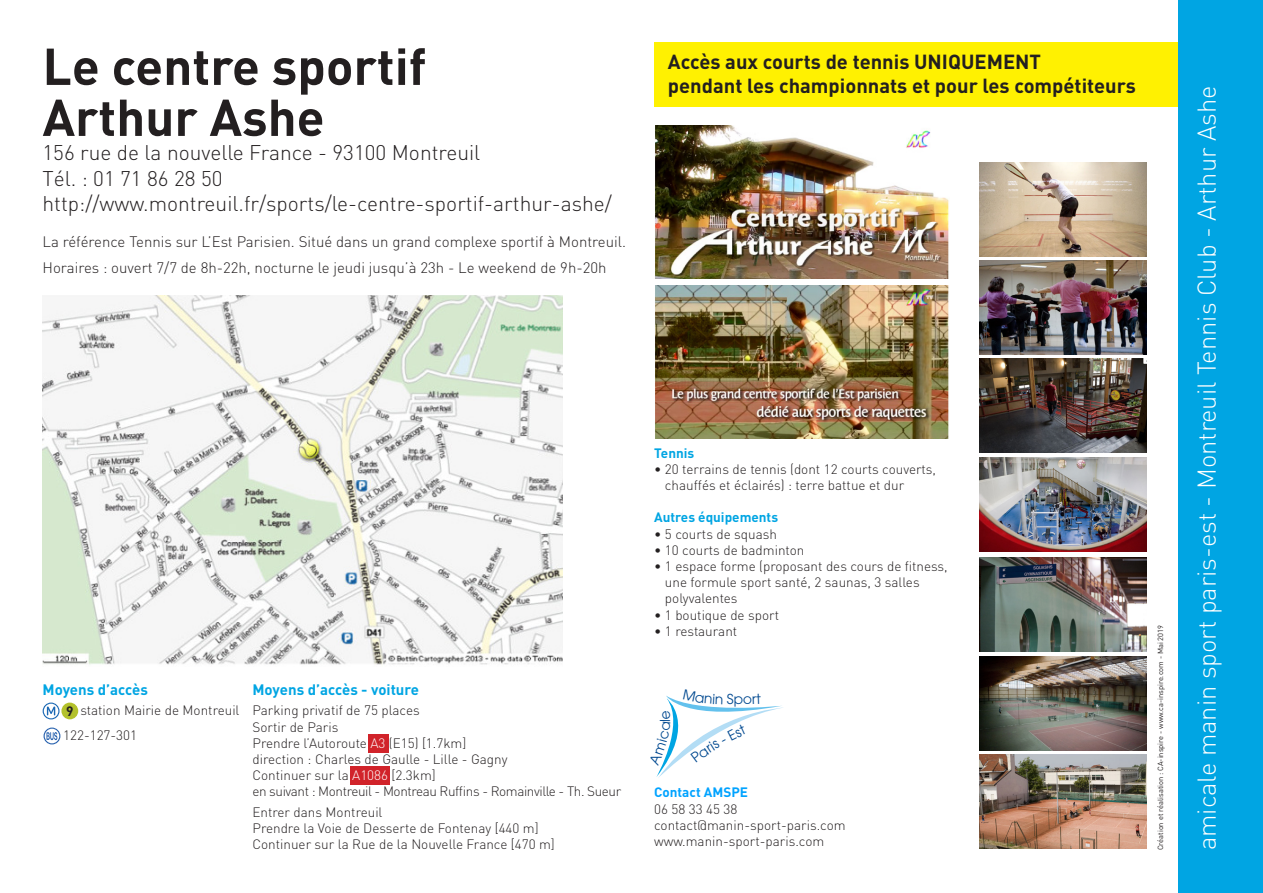
<style>
.page{position:relative;width:1263px;height:893px;background:#fff}
.page>*{position:absolute;margin:0;border:0;box-sizing:border-box;transform-origin:0 0}
.t1{font:700 51px "DIN";color:#231f20}
.t2{font:300 25.5px "DIN";color:#fff}
.t3{font:300 21px "DIN";color:#231f20}
.t4{font:700 20.1px "DIN";color:#231f20}
.t5{font:300 15px "DIN";color:#231f20}
.t6{font:700 15px "DIN";color:#00a5e3}
.t7{font:13.8px "Avant Garde";color:#014990}
.t8{font:300 13.5px/16.2px "DIN";color:#231f20}
.t9{font:300 13.5px "DIN";letter-spacing:-.03em;color:#231f20}
.t10{font:700 13.5px "DIN";color:#00a5e3}
.Titre_2{font:700 13.5px "DIN";color:#00a3ff}
.t11{font:700 13.5px "DIN";color:#231f20}
.t12{font:7.5px "DIN";color:#231f20}
.s1{color:#fff}
</style>
<div class="page">
<div style="left:351px;top:766px;width:39px;height:19px;background:#d1232a"></div>
<div style="left:368px;top:734px;width:21px;height:18px;background:#d1232a"></div>
<img style="left:43px;top:295px;width:520px;height:370px">
<img style="left:979px;top:260px;width:167px;height:94px">
<img style="left:979px;top:755px;width:167px;height:94px">
<img style="left:979px;top:163px;width:167px;height:93px">
<img style="left:979px;top:656px;width:167px;height:94px">
<img style="left:979px;top:557px;width:167px;height:94px">
<img style="left:979px;top:457px;width:167px;height:94px">
<img style="left:979px;top:359px;width:167px;height:94px">
<img style="left:655px;top:125px;width:294px;height:153px">
<img style="left:655px;top:286px;width:294px;height:153px">
<svg style="left:44px;top:728px;width:16px;height:16px"></svg>
<svg style="left:43px;top:703px;width:17px;height:16px"></svg>
<div style="left:61px;top:703px;width:17px;height:16px;background:#b3c12b;border-radius:50%"></div>
<div style="left:654px;top:43px;width:609px;height:64px;background:#fff101"></div>
<div style="left:1179px;top:0;width:84px;height:893px;background:#00a5e3"></div>
<svg style="left:656px;top:695px;width:127px;height:83px"></svg>
<p class="t1" style="left:43px;top:33px;width:385px">Le centre sportif</p>
<p class="t1" style="left:43px;top:84px;width:284px">Arthur Ashe</p>
<p class="t3" style="left:43px;top:140px;width:439px">156 rue de la nouvelle France - 93100 Montreuil</p>
<p class="t3" style="left:43px;top:165px;width:182px">Tél. : 01 71 86 28 50</p>
<p class="t3" style="left:43px;top:190px;width:571px">http://www.montreuil.fr/sports/le-centre-sportif-arthur-ashe/</p>
<p class="t5" style="left:43px;top:232px;width:585px">La référence Tennis sur L’Est Parisien. Situé dans un grand complexe sportif à Montreuil.</p>
<p class="t5" style="left:43px;top:259px;width:565px">Horaires : ouvert 7/7 de 8h-22h, nocturne le jeudi jusqu’à 23h - Le weekend de 9h-20h</p>
<p class="t6" style="left:43px;top:680px;width:107px">Moyens d’accès</p>
<p class="t8" style="left:80px;top:702px;width:161px">station Mairie de Montreuil</p>
<p class="t8" style="left:63px;top:727px;width:75px">122-127-301</p>
<p class="t11" style="left:66px;top:703px;width:9px">9</p>
<p class="t6" style="left:252px;top:680px;width:168px">Moyens d’accès - voiture</p>
<p class="t8" style="left:252px;top:702px;width:169px">Parking privatif de 75 places</p>
<p class="t8" style="left:252px;top:718px;width:87px">Sortir de Paris</p>
<p class="t8" style="left:252px;top:735px;width:215px">Prendre l’Autoroute <span class="s1">A3</span> (E15) [1.7km]</p>
<p class="t8" style="left:252px;top:751px;width:257px">direction : Charles de Gaulle - Lille - Gagny</p>
<p class="t8" style="left:252px;top:767px;width:185px">Continuer sur la <span class="s1">A1086</span> [2.3km]</p>
<p class="t9" style="left:252px;top:783px;width:370px">en suivant : Montreuil - Montreau Ruffins - Romainville - Th. Sueur</p>
<p class="t8" style="left:252px;top:804px;width:132px">Entrer dans Montreuil</p>
<p class="t8" style="left:252px;top:820px;width:288px">Prendre la Voie de Desserte de Fontenay [440 m]</p>
<p class="t8" style="left:252px;top:836px;width:304px">Continuer sur la Rue de la Nouvelle France [470 m]</p>
<p class="t4" style="left:668px;top:49px;width:375px">Accès aux courts de tennis UNIQUEMENT</p>
<p class="t4" style="left:668px;top:73px;width:469px">pendant les championnats et pour les compétiteurs</p>
<p class="t2" style="left:1191px;top:850px;width:766px;rotate:-90deg">amicale manin sport paris-est - Montreuil Tennis Club - Arthur Ashe</p>
<p class="t10" style="left:654px;top:444px;width:42px">Tennis</p>
<p class="t8" style="left:665px;top:461px;width:273px;text-indent:-11px">• 20 terrains de tennis (dont 12 courts couverts, chauffés et éclairés) : terre battue et dur</p>
<p class="t10" style="left:654px;top:509px;width:125px">Autres équipements</p>
<p class="t8" style="left:654px;top:525px;width:124px">• 5 courts de squash</p>
<p class="t8" style="left:654px;top:542px;width:152px">• 10 courts de badminton</p>
<p class="t8" style="left:665px;top:558px;width:284px;text-indent:-11px">• 1 espace forme (proposant des cours de fitness, une formule sport santé, 2 saunas, 3 salles polyvalentes</p>
<p class="t8" style="left:654px;top:606px;width:126px">• 1 boutique de sport</p>
<p class="t8" style="left:654px;top:623px;width:85px">• 1 restaurant</p>
<p class="t12" style="left:1156px;top:850px;width:227px;rotate:-90deg">Création et réalisation : CA-inspire - www.ca-inspire.com - Mai 2019</p>
<p class="t7" style="left:734px;top:691px;width:11px">p</p>
<p class="Titre_2" style="left:654px;top:784px;width:95px">Contact AMSPE</p>
<p class="t8" style="left:654px;top:800px;width:85px">06 58 33 45 38</p>
<p class="t8" style="left:654px;top:817px;width:193px">contact@manin-sport-paris.com</p>
<p class="t8" style="left:654px;top:833px;width:172px">www.manin-sport-paris.com</p>
</div>
